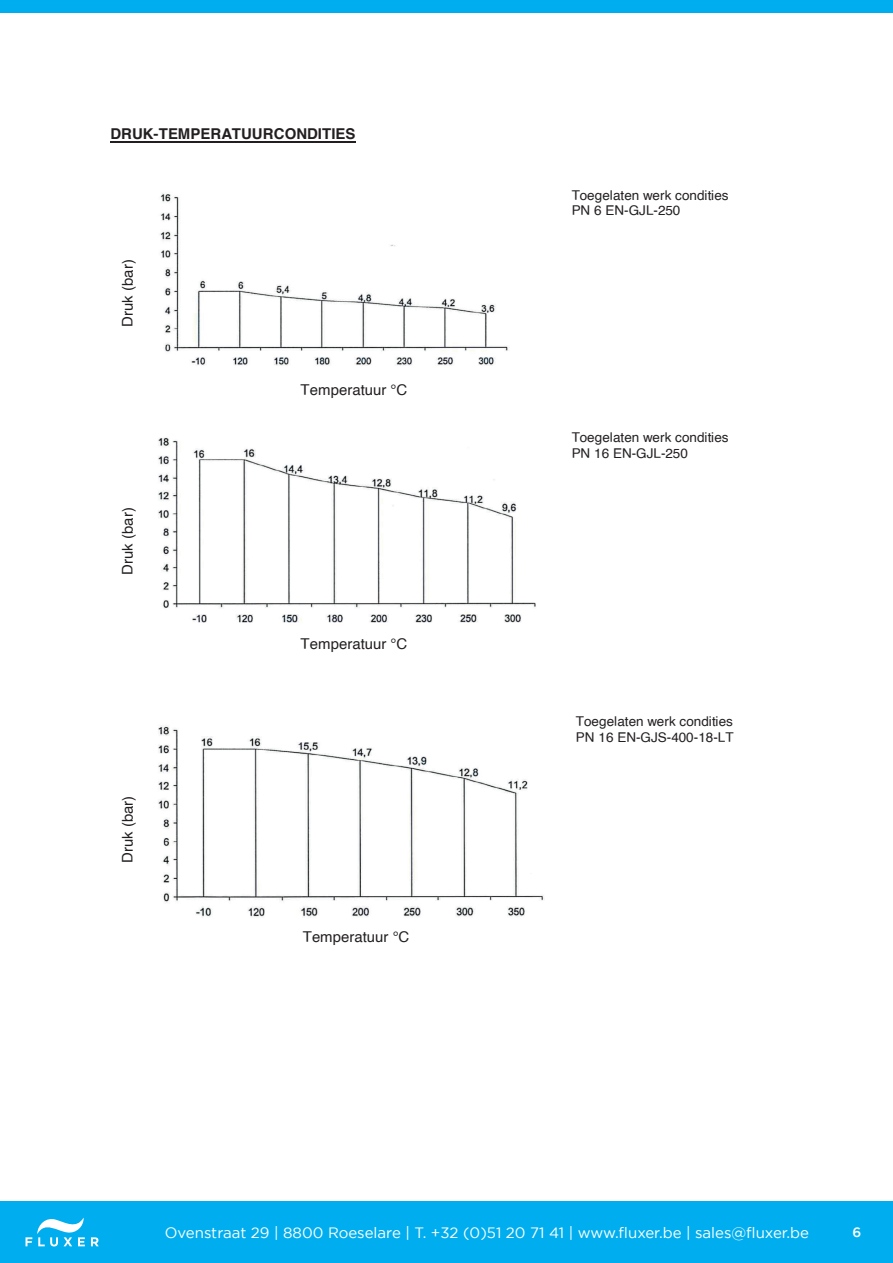
<style>
.page{position:relative;width:893px;height:1263px;background:#fff}
.page>*{position:absolute;margin:0;border:0;box-sizing:border-box;transform-origin:0 0}
.t1{font:15px "Gotham";color:#fff}
.t2{font:15px "Helvetica";color:#231f20}
.t3{font:700 15px "Helvetica";color:#231f20}
.t4{font:13.5px/15.6px "Helvetica";letter-spacing:.005em;color:#231f20}
.t5{font:500 13.5px "Gotham";color:#fff}
</style>
<div class="page">
<div style="left:0;top:0;width:893px;height:13px;background:#00aeef"></div>
<div style="left:0;top:1201px;width:893px;height:62px;background:#00aeef"></div>
<svg style="left:91px;top:1237px;width:8px;height:9px"></svg>
<svg style="left:26px;top:1218px;width:59px;height:28px"></svg>
<hr style="left:110px;top:141px;width:246px;height:2px;background:#231f20">
<img style="left:160px;top:193px;width:348px;height:173px">
<img style="left:158px;top:437px;width:378px;height:186px">
<img style="left:158px;top:725px;width:387px;height:192px">
<p class="t3" style="left:110px;top:122px;width:246px">DRUK-TEMPERATUURCONDITIES</p>
<p class="t2" style="left:116px;top:327px;width:69px;rotate:-90deg">Druk (bar)</p>
<p class="t2" style="left:116px;top:575px;width:69px;rotate:-90deg">Druk (bar)</p>
<p class="t2" style="left:116px;top:863px;width:69px;rotate:-90deg">Druk (bar)</p>
<p class="t2" style="left:301px;top:379px;width:108px">Temperatuur °C</p>
<p class="t2" style="left:301px;top:632px;width:108px">Temperatuur °C</p>
<p class="t2" style="left:303px;top:925px;width:108px">Temperatuur °C</p>
<p class="t4" style="left:572px;top:187px;width:158px">Toegelaten werk condities<br>PN 6 EN-GJL-250</p>
<p class="t4" style="left:572px;top:430px;width:158px">Toegelaten werk condities<br>PN 16 EN-GJL-250</p>
<p class="t4" style="left:576px;top:714px;width:159px">Toegelaten werk condities<br>PN 16 EN-GJS-400-18-LT</p>
<p class="t1" style="left:165px;top:1224px;width:646px">Ovenstraat 29 | 8800 Roeselare | T. +32 (0)51 20 71 41 | www.fluxer.be | sales@fluxer.be</p>
<p class="t5" style="left:852px;top:1225px;width:10px">6</p>
</div>
